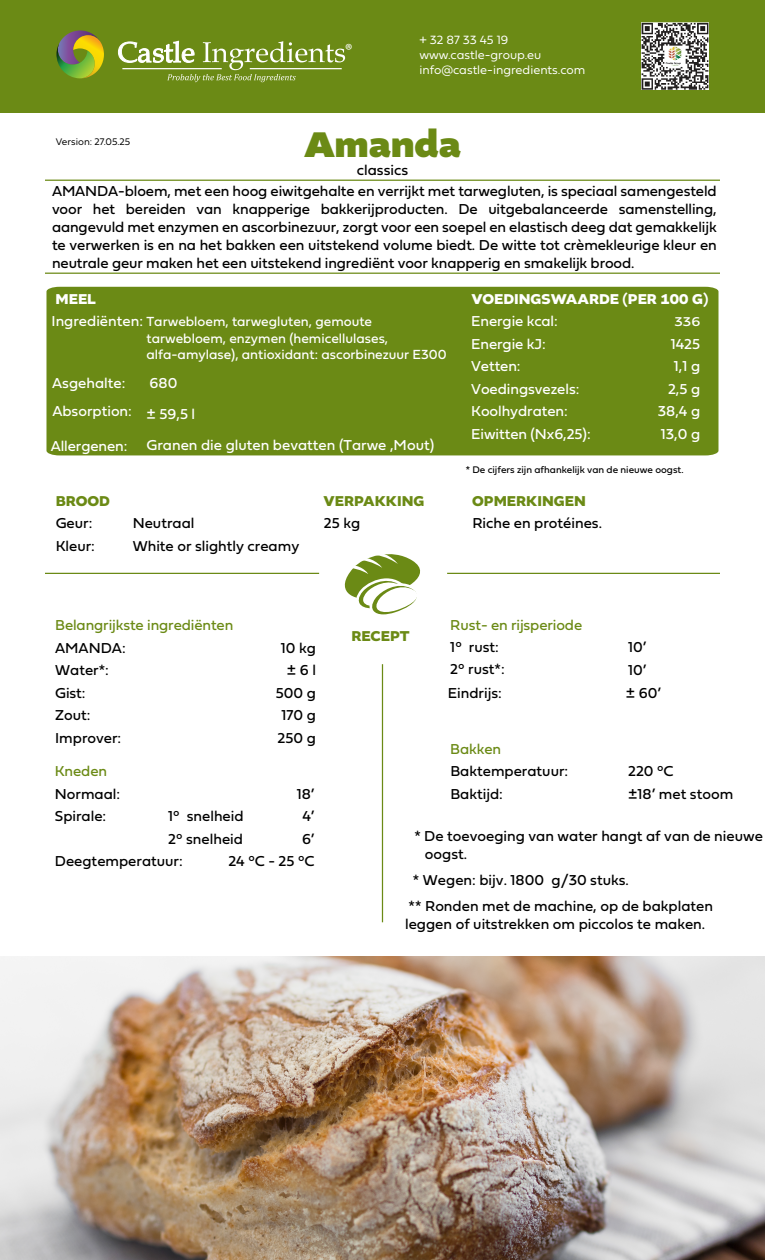
<style>
.page{position:relative;width:765px;height:1260px;background:#fff}
.page>*{position:absolute;margin:0;border:0;box-sizing:border-box;transform-origin:0 0}
.t1{font:900 37.5px "Altivo";color:#6b8a15}
.t2{font:17.75px "Myriad Pro";color:#fff}
.t3{font:15px/18px "Fieldwork Geo Regular";color:#000}
.t4{font:15px/27.9px "Fieldwork Geo Regular";letter-spacing:-.005em;color:#fff}
.t5{font:15px "Fieldwork Geo Regular";letter-spacing:-.005em;color:#6b8a15}
.t6{font:700 15px "Altivo";color:#6b8a15}
.t7{font:700 15px "Altivo";color:#fff}
.t8{font:13.75px/16.5px "Fieldwork Geo Regular";color:#fff}
.t9{font:13.25px "Fieldwork Geo Regular";color:#fff;scale:1.13 1}
.t10{font:12.5px/15px "Fieldwork Geo Light";color:#fff}
.t11{font:10px "Fieldwork Geo Regular";color:#000}
.t12{font:10px "Fieldwork Geo Light";color:#000}
.s1{font-size:15px}
</style>
<div class="page">
<div style="left:0;top:0;width:765px;height:113px;background:#6b8a15;border-radius:6px"></div>
<img style="left:641px;top:23px;width:68px;height:67px">
<svg style="left:56px;top:30px;width:48px;height:49px"></svg>
<svg style="left:117px;top:40px;width:228px;height:42px"></svg>
<hr style="left:447px;top:573px;width:273px;height:1px;background:#6b8a15">
<hr style="left:45px;top:573px;width:274px;height:1px;background:#6b8a15">
<hr style="left:382px;top:664px;width:1px;height:258px;background:#6b8a15">
<hr style="left:45px;top:273px;width:675px;height:1px;background:#6b8a15">
<hr style="left:45px;top:180px;width:675px;height:1px;background:#6b8a15">
<div style="left:46px;top:287px;width:673px;height:168px;background:#6b8a15"></div>
<img style="left:0;top:957px;width:765px;height:303px">
<svg style="left:344px;top:554px;width:77px;height:61px"></svg>
<p class="t2" style="left:345px;top:39px;width:9px">®</p>
<p class="t10" style="left:419px;top:32px;width:167px">+ 32 87 33 45 19 www.castle-group.eu info@castle-ingredients.com</p>
<h1 class="t1" style="left:304px;top:119px;width:158px">Amanda</h1>
<p class="t3" style="left:52px;top:181px;width:666px;text-align:justify">AMANDA-bloem, met een hoog eiwitgehalte en verrijkt met tarwegluten, is speciaal samengesteld voor het bereiden van knapperige bakkerijproducten. De uitgebalanceerde samenstelling, aangevuld met enzymen en ascorbinezuur, zorgt voor een soepel en elastisch deeg dat gemakkelijk te verwerken is en na het bakken een uitstekend volume biedt. De witte tot crèmekleurige kleur en neutrale geur maken het een uitstekend ingrediënt voor knapperig en smakelijk brood.</p>
<p class="t12" style="left:56px;top:134px;width:76px">Version: 27.05.25</p>
<p class="t3" style="left:357px;top:160px;width:53px">classics</p>
<p class="t7" style="left:56px;top:289px;width:42px">MEEL</p>
<p class="t8" style="left:146px;top:313px;width:302px;text-indent:-95px"><span class="s1">Ingrediënten:</span> Tarwebloem, tarwegluten, gemoute tarwebloem, enzymen (hemicellulases, alfa-amylase), antioxidant: ascorbinezuur E300</p>
<p class="t4" style="left:52px;top:368px;width:75px">Asgehalte:</p>
<p class="t4" style="left:52px;top:369px;width:144px;text-indent:97px">680<br>Absorption: ± 59,5 l</p>
<p class="t4" style="left:51px;top:431px;width:78px">Allergenen:</p>
<p class="t4" style="left:146px;top:431px;width:289px">Granen die gluten bevatten (Tarwe ,Mout)</p>
<p class="t7" style="left:471px;top:289px;width:238px">VOEDINGSWAARDE (PER 100 G)</p>
<p class="t4" style="left:471px;top:307px;width:88px">Energie kcal:</p>
<p class="t9" style="left:675px;top:311px;width:24px">336</p>
<p class="t4" style="left:471px;top:329px;width:76px">Energie kJ:</p>
<p class="t4" style="left:671px;top:329px;width:31px">1425</p>
<p class="t4" style="left:471px;top:352px;width:51px">Vetten:</p>
<p class="t4" style="left:674px;top:352px;width:28px">1,1 g</p>
<p class="t4" style="left:471px;top:374px;width:110px">Voedingsvezels:</p>
<p class="t4" style="left:668px;top:374px;width:34px">2,5 g</p>
<p class="t4" style="left:471px;top:397px;width:98px">Koolhydraten:</p>
<p class="t4" style="left:658px;top:397px;width:44px">38,4 g</p>
<p class="t4" style="left:471px;top:419px;width:121px">Eiwitten (Nx6,25):</p>
<p class="t4" style="left:661px;top:419px;width:41px">13,0 g</p>
<p class="t11" style="left:466px;top:462px;width:219px">* De cijfers zijn afhankelijk van de nieuwe oogst.</p>
<p class="t6" style="left:56px;top:491px;width:56px">BROOD</p>
<p class="t3" style="left:56px;top:514px;width:38px">Geur:</p>
<p class="t3" style="left:133px;top:514px;width:63px">Neutraal</p>
<p class="t3" style="left:56px;top:536px;width:41px">Kleur:</p>
<p class="t3" style="left:133px;top:536px;width:168px">White or slightly creamy</p>
<p class="t6" style="left:323px;top:491px;width:103px">VERPAKKING</p>
<p class="t6" style="left:472px;top:491px;width:115px">OPMERKINGEN</p>
<p class="t3" style="left:324px;top:513px;width:38px">25 kg</p>
<p class="t3" style="left:472px;top:513px;width:131px">Riche en protéines.</p>
<p class="t5" style="left:55px;top:613px;width:180px">Belangrijkste ingrediënten</p>
<p class="t3" style="left:55px;top:638px;width:72px">AMANDA:</p>
<p class="t3" style="left:281px;top:638px;width:37px">10 kg</p>
<p class="t3" style="left:55px;top:660px;width:55px">Water*:</p>
<p class="t3" style="left:287px;top:660px;width:31px">± 6 l</p>
<p class="t3" style="left:55px;top:683px;width:32px">Gist:</p>
<p class="t3" style="left:276px;top:683px;width:42px">500 g</p>
<p class="t3" style="left:55px;top:705px;width:37px">Zout:</p>
<p class="t3" style="left:282px;top:705px;width:36px">170 g</p>
<p class="t3" style="left:55px;top:728px;width:68px">Improver:</p>
<p class="t3" style="left:278px;top:728px;width:40px">250 g</p>
<p class="t5" style="left:55px;top:759px;width:54px">Kneden</p>
<p class="t3" style="left:55px;top:784px;width:67px">Normaal:</p>
<p class="t3" style="left:297px;top:784px;width:19px">18’</p>
<p class="t3" style="left:55px;top:806px;width:53px">Spirale:</p>
<p class="t3" style="left:168px;top:806px;width:77px">1° snelheid</p>
<p class="t3" style="left:302px;top:807px;width:14px">4’</p>
<p class="t3" style="left:168px;top:829px;width:76px">2° snelheid</p>
<p class="t3" style="left:302px;top:829px;width:14px">6’</p>
<p class="t3" style="left:55px;top:852px;width:129px">Deegtemperatuur:</p>
<p class="t3" style="left:228px;top:852px;width:88px">24 °C - 25 °C</p>
<p class="t6" style="left:351px;top:626px;width:60px">RECEPT</p>
<p class="t5" style="left:450px;top:613px;width:133px">Rust- en rijsperiode</p>
<p class="t3" style="left:450px;top:638px;width:50px">1° rust:</p>
<p class="t3" style="left:628px;top:638px;width:20px">10’</p>
<p class="t3" style="left:450px;top:660px;width:56px">2° rust*:</p>
<p class="t3" style="left:628px;top:660px;width:20px">10’</p>
<p class="t3" style="left:448px;top:683px;width:56px">Eindrijs:</p>
<p class="t3" style="left:626px;top:683px;width:37px">± 60’</p>
<p class="t5" style="left:450px;top:737px;width:52px">Bakken</p>
<p class="t3" style="left:450px;top:761px;width:119px">Baktemperatuur:</p>
<p class="t3" style="left:628px;top:761px;width:47px">220 °C</p>
<p class="t3" style="left:450px;top:784px;width:54px">Baktijd:</p>
<p class="t3" style="left:628px;top:784px;width:107px">±18’ met stoom</p>
<p class="t3" style="left:425px;top:827px;width:340px;text-indent:-11px">* De toevoeging van water hangt af van de nieuwe oogst.</p>
<p class="t3" style="left:409px;top:866px;width:306px;line-height:26.4px">* Wegen: bijv. 1800 g/30 stuks.<br>** Ronden met de machine, op de bakplaten</p>
<p class="t3" style="left:405px;top:915px;width:302px">leggen of uitstrekken om piccolos te maken.</p>
</div>
